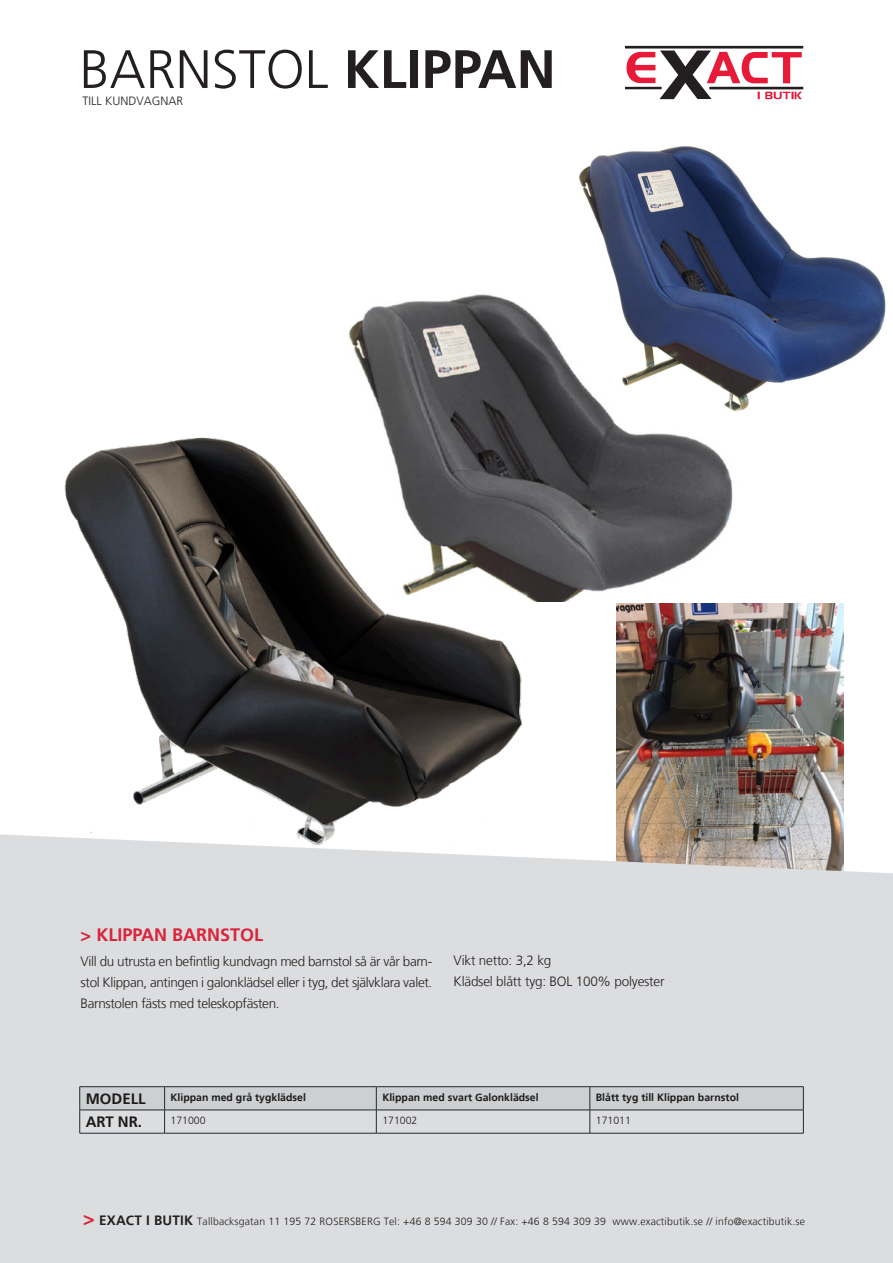
<style>
.page{position:relative;width:893px;height:1263px;background:#fff}
.page>*{position:absolute;margin:0;border:0;box-sizing:border-box;transform-origin:0 0}
.t1{font:300 54px "Frutiger LT";color:#231f20}
.rubrik2{font:700 18px "Frutiger LT";color:#d9253c}
.t2{font:700 15px "Frutiger LT";color:#231f20}
.Brödtext{font:300 13.5px/21px "Frutiger LT";letter-spacing:-.025em;color:#231f20;text-align:justify}
.Brödtext-2{font:300 12px "Frutiger LT";color:#231f20}
.Brödtext-3{font:300 10.5px "Frutiger LT";letter-spacing:.015em;color:#231f20}
.t3{font:700 10.5px "Frutiger LT";color:#231f20}
.s1{font-weight:700}
.s2{font-weight:700;font-size:19.5px;color:#d9253c}
.s3{font-weight:700;font-size:13.5px}
</style>
<div class="page">
<img style="left:349px;top:294px;width:384px;height:307px">
<img style="left:616px;top:604px;width:227px;height:230px">
<div style="left:0;top:834px;width:893px;height:429px;background:#dcdddf"></div>
<img style="left:532px;top:146px;width:354px;height:271px">
<hr style="left:80px;top:1086px;width:85px;height:1px;background:#243237">
<hr style="left:80px;top:1133px;width:85px;height:1px;background:#243237">
<hr style="left:165px;top:1086px;width:211px;height:1px;background:#243237">
<hr style="left:376px;top:1086px;width:214px;height:1px;background:#243237">
<hr style="left:590px;top:1086px;width:213px;height:1px;background:#243237">
<svg style="left:79px;top:1087px;width:725px;height:46px;background:#cdcfd1"></svg>
<hr style="left:165px;top:1133px;width:211px;height:1px;background:#243237">
<hr style="left:376px;top:1133px;width:214px;height:1px;background:#243237">
<hr style="left:590px;top:1133px;width:213px;height:1px;background:#243237">
<svg style="left:627px;top:51px;width:175px;height:48px"></svg>
<hr style="left:709px;top:87px;width:94px;height:2px;background:#231f20">
<hr style="left:625px;top:46px;width:178px;height:3px;background:#231f20">
<hr style="left:625px;top:87px;width:37px;height:2px;background:#231f20">
<img style="left:43px;top:394px;width:514px;height:467px">
<p class="t1" style="left:80px;top:39px;width:478px">BARNSTOL <span class="s1">KLIPPAN</span></p>
<p class="Brödtext-2" style="left:83px;top:94px;width:102px">TILL KUNDVAGNAR</p>
<p class="rubrik2" style="left:81px;top:924px;width:184px">&gt; KLIPPAN BARNSTOL</p>
<p class="Brödtext" style="left:81px;top:951px;width:353px">Vill du utrusta en befintlig kundvagn med barnstol så är vår barn&shy;stol Klippan, antingen i galonklädsel eller i tyg, det självklara valet.<br>Barnstolen fästs med teleskopfästen.</p>
<p class="Brödtext" style="left:454px;top:950px;width:99px">Vikt netto: 3,2 kg</p>
<p class="Brödtext" style="left:454px;top:971px;width:212px">Klädsel blått tyg: BOL 100% polyester</p>
<p class="t2" style="left:86px;top:1090px;width:61px">MODELL</p>
<p class="t3" style="left:171px;top:1091px;width:137px">Klippan med grå tygklädsel</p>
<p class="t3" style="left:382px;top:1091px;width:158px">Klippan med svart Galonklädsel</p>
<p class="t3" style="left:596px;top:1091px;width:145px">Blått tyg till Klippan barnstol</p>
<p class="t2" style="left:86px;top:1113px;width:58px">ART NR.</p>
<p class="Brödtext-3" style="left:171px;top:1114px;width:37px">171000</p>
<p class="Brödtext-3" style="left:382px;top:1114px;width:37px">171002</p>
<p class="Brödtext-3" style="left:596px;top:1114px;width:37px">171011</p>
<p class="Brödtext-3" style="left:83px;top:1215px;width:723px"><span class="s2">&gt;</span> <span class="s3">EXACT I BUTIK</span> Tallbacksgatan 11 195 72 ROSERSBERG Tel: +46 8 594 309 30 // Fax: +46 8 594 309 39 www.exactibutik.se // info@exactibutik.se</p>
</div>
